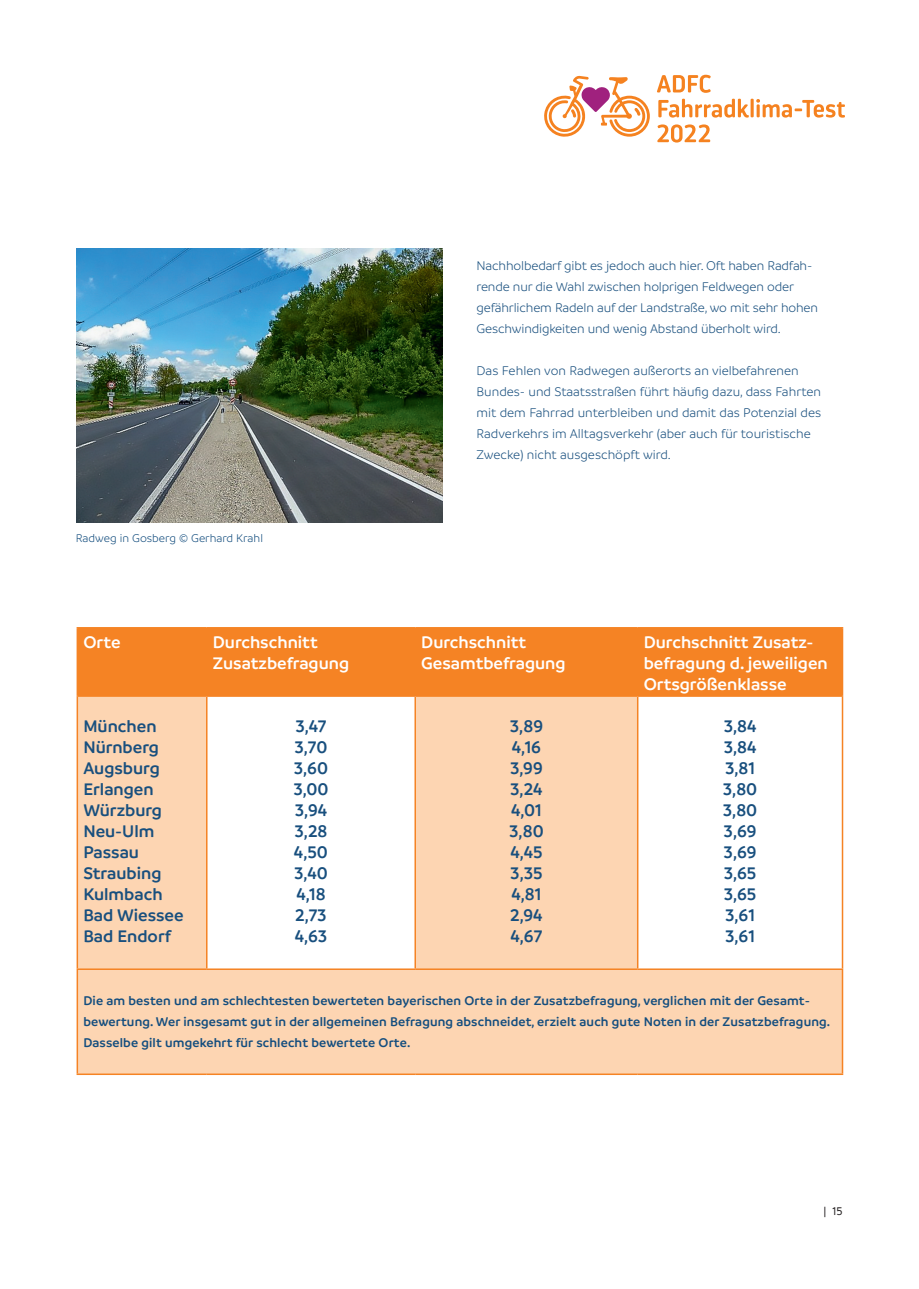
<style>
.page{position:relative;width:919px;height:1289px;background:#fff}
.page>*{position:absolute;margin:0;border:0;box-sizing:border-box;transform-origin:0 0}
.KastenFragen{font:600 18px "Branding";color:#184f7e}
.KastenFragen-2{font:600 18px "Branding";color:#fff}
.AufzählungVielzutun2{font:300 13.5px/21px "Branding";letter-spacing:-.01em;color:#184f7e}
.KastenFragen-3{font:600 13.5px/21px "Branding";letter-spacing:.01em;color:#134d7e}
.Bildunterschriften___Branding_semilight_{font:300 12px "Branding";color:#134d7e}
.t1{font:500 12px "Branding";color:#231f20}
</style>
<div class="page">
<svg style="left:657px;top:75px;width:53px;height:18px"></svg>
<svg style="left:658px;top:99px;width:90px;height:19px"></svg>
<hr style="left:750px;top:99px;width:3px;height:18px;background:#f58220">
<svg style="left:756px;top:99px;width:89px;height:19px"></svg>
<svg style="left:657px;top:124px;width:53px;height:18px"></svg>
<svg style="left:544px;top:76px;width:105px;height:61px"></svg>
<img style="left:77px;top:249px;width:365px;height:273px">
<div style="left:78px;top:628px;width:763px;height:67px;background:#f58324"></div>
<svg style="left:78px;top:696px;width:763px;height:377px;fill:#fdd5b2"></svg>
<hr style="left:77px;top:696px;width:1px;height:272px;background:#f58324">
<hr style="left:206px;top:696px;width:1px;height:272px;background:#f58324">
<hr style="left:414px;top:696px;width:2px;height:272px;background:#f58324">
<hr style="left:637px;top:696px;width:1px;height:272px;background:#f58324">
<hr style="left:841px;top:696px;width:2px;height:272px;background:#f58324">
<hr style="left:77px;top:968px;width:130px;height:1px;background:#f58324">
<hr style="left:77px;top:969px;width:1px;height:104px;background:#f58324">
<hr style="left:207px;top:968px;width:208px;height:1px;background:#f58324">
<hr style="left:415px;top:968px;width:222px;height:1px;background:#f58324">
<hr style="left:637px;top:968px;width:206px;height:1px;background:#f58324">
<hr style="left:841px;top:969px;width:2px;height:104px;background:#f58324">
<hr style="left:77px;top:1073px;width:130px;height:1px;background:#f58324">
<hr style="left:207px;top:1073px;width:208px;height:1px;background:#f58324">
<hr style="left:415px;top:1073px;width:222px;height:1px;background:#f58324">
<hr style="left:637px;top:1073px;width:206px;height:1px;background:#f58324">
<hr style="left:77px;top:627px;width:130px;height:1px;background:#f58324">
<hr style="left:77px;top:628px;width:1px;height:67px;background:#f58324">
<hr style="left:207px;top:627px;width:208px;height:1px;background:#f58324">
<hr style="left:206px;top:628px;width:1px;height:67px;background:#f58324">
<hr style="left:415px;top:627px;width:222px;height:1px;background:#f58324">
<hr style="left:414px;top:628px;width:2px;height:67px;background:#f58324">
<hr style="left:637px;top:627px;width:206px;height:1px;background:#f58324">
<hr style="left:637px;top:628px;width:1px;height:67px;background:#f58324">
<hr style="left:841px;top:628px;width:2px;height:67px;background:#f58324">
<hr style="left:77px;top:695px;width:130px;height:1px;background:#f58324">
<hr style="left:207px;top:695px;width:208px;height:1px;background:#f58324">
<hr style="left:415px;top:695px;width:222px;height:1px;background:#f58324">
<hr style="left:637px;top:695px;width:206px;height:1px;background:#f58324">
<p class="Bildunterschriften___Branding_semilight_" style="left:76px;top:532px;width:189px">Radweg in Gosberg © Gerhard Krahl</p>
<p class="KastenFragen-2" style="left:83px;top:632px;width:39px">Orte</p>
<p class="KastenFragen-2" style="left:213px;top:632px;width:106px">Durchschnitt</p>
<p class="KastenFragen-2" style="left:213px;top:653px;width:138px">Zusatzbefragung</p>
<p class="KastenFragen" style="left:83px;top:716px;width:75px">München</p>
<p class="KastenFragen" style="left:83px;top:737px;width:77px">Nürnberg</p>
<p class="KastenFragen" style="left:83px;top:758px;width:78px">Augsburg</p>
<p class="KastenFragen" style="left:83px;top:779px;width:72px">Erlangen</p>
<p class="KastenFragen" style="left:83px;top:800px;width:80px">Würzburg</p>
<p class="KastenFragen" style="left:83px;top:821px;width:73px">Neu-Ulm</p>
<p class="KastenFragen" style="left:83px;top:842px;width:57px">Passau</p>
<p class="KastenFragen" style="left:83px;top:863px;width:80px">Straubing</p>
<p class="KastenFragen" style="left:83px;top:884px;width:81px">Kulmbach</p>
<p class="KastenFragen" style="left:83px;top:905px;width:102px">Bad Wiessee</p>
<p class="KastenFragen" style="left:83px;top:926px;width:89px">Bad Endorf</p>
<p class="KastenFragen" style="left:295px;top:716px;width:33px">3,47</p>
<p class="KastenFragen" style="left:294px;top:737px;width:34px">3,70</p>
<p class="KastenFragen" style="left:294px;top:758px;width:36px">3,60</p>
<p class="KastenFragen" style="left:293px;top:779px;width:37px">3,00</p>
<p class="KastenFragen" style="left:295px;top:800px;width:34px">3,94</p>
<p class="KastenFragen" style="left:294px;top:821px;width:34px">3,28</p>
<p class="KastenFragen" style="left:294px;top:842px;width:36px">4,50</p>
<p class="KastenFragen" style="left:294px;top:863px;width:35px">3,40</p>
<p class="KastenFragen" style="left:296px;top:884px;width:31px">4,18</p>
<p class="KastenFragen" style="left:295px;top:905px;width:33px">2,73</p>
<p class="KastenFragen" style="left:295px;top:926px;width:34px">4,63</p>
<p class="AufzählungVielzutun2" style="left:476px;top:255px;width:343px">Nachholbedarf gibt es jedoch auch hier. Oft haben Radfah&shy;rende nur die Wahl zwischen holprigen Feldwegen oder gefährlichem Radeln auf der Landstraße, wo mit sehr hohen Geschwindigkeiten und wenig Abstand überholt wird.</p>
<p class="AufzählungVielzutun2" style="left:476px;top:360px;width:346px">Das Fehlen von Radwegen außerorts an vielbefahrenen Bundes- und Staatsstraßen führt häufig dazu, dass Fahrten mit dem Fahrrad unterbleiben und damit das Potenzial des Radverkehrs im Alltagsverkehr (aber auch für touristische Zwecke) nicht ausgeschöpft wird.</p>
<p class="KastenFragen-2" style="left:421px;top:632px;width:106px">Durchschnitt</p>
<p class="KastenFragen-2" style="left:421px;top:653px;width:146px">Gesamtbefragung</p>
<p class="KastenFragen" style="left:510px;top:716px;width:35px">3,89</p>
<p class="KastenFragen" style="left:512px;top:737px;width:31px">4,16</p>
<p class="KastenFragen" style="left:510px;top:758px;width:34px">3,99</p>
<p class="KastenFragen" style="left:510px;top:779px;width:34px">3,24</p>
<p class="KastenFragen" style="left:511px;top:800px;width:32px">4,01</p>
<p class="KastenFragen" style="left:509px;top:821px;width:36px">3,80</p>
<p class="KastenFragen" style="left:510px;top:842px;width:34px">4,45</p>
<p class="KastenFragen" style="left:510px;top:863px;width:34px">3,35</p>
<p class="KastenFragen" style="left:511px;top:884px;width:32px">4,81</p>
<p class="KastenFragen" style="left:510px;top:905px;width:34px">2,94</p>
<p class="KastenFragen" style="left:510px;top:926px;width:33px">4,67</p>
<p class="KastenFragen-2" style="left:643px;top:632px;width:171px">Durchschnitt Zusatz-</p>
<p class="KastenFragen-2" style="left:643px;top:653px;width:185px">befragung d. jeweiligen</p>
<p class="KastenFragen-2" style="left:643px;top:674px;width:144px">Ortsgrößenklasse</p>
<p class="KastenFragen" style="left:723px;top:716px;width:34px">3,84</p>
<p class="KastenFragen" style="left:723px;top:737px;width:34px">3,84</p>
<p class="KastenFragen" style="left:725px;top:758px;width:32px">3,81</p>
<p class="KastenFragen" style="left:722px;top:779px;width:36px">3,80</p>
<p class="KastenFragen" style="left:722px;top:800px;width:36px">3,80</p>
<p class="KastenFragen" style="left:723px;top:821px;width:34px">3,69</p>
<p class="KastenFragen" style="left:723px;top:842px;width:34px">3,69</p>
<p class="KastenFragen" style="left:723px;top:863px;width:34px">3,65</p>
<p class="KastenFragen" style="left:723px;top:884px;width:34px">3,65</p>
<p class="KastenFragen" style="left:725px;top:905px;width:31px">3,61</p>
<p class="KastenFragen" style="left:725px;top:926px;width:31px">3,61</p>
<p class="KastenFragen-3" style="left:83px;top:990px;width:748px">Die am besten und am schlechtesten bewerteten bayerischen Orte in der Zusatzbefragung, verglichen mit der Gesamt&shy;bewertung. Wer insgesamt gut in der allgemeinen Befragung abschneidet, erzielt auch gute Noten in der Zusatzbefragung.<br>Dasselbe gilt umgekehrt für schlecht bewertete Orte.</p>
<p class="t1" style="left:823px;top:1205px;width:20px">| 15</p>
</div>
